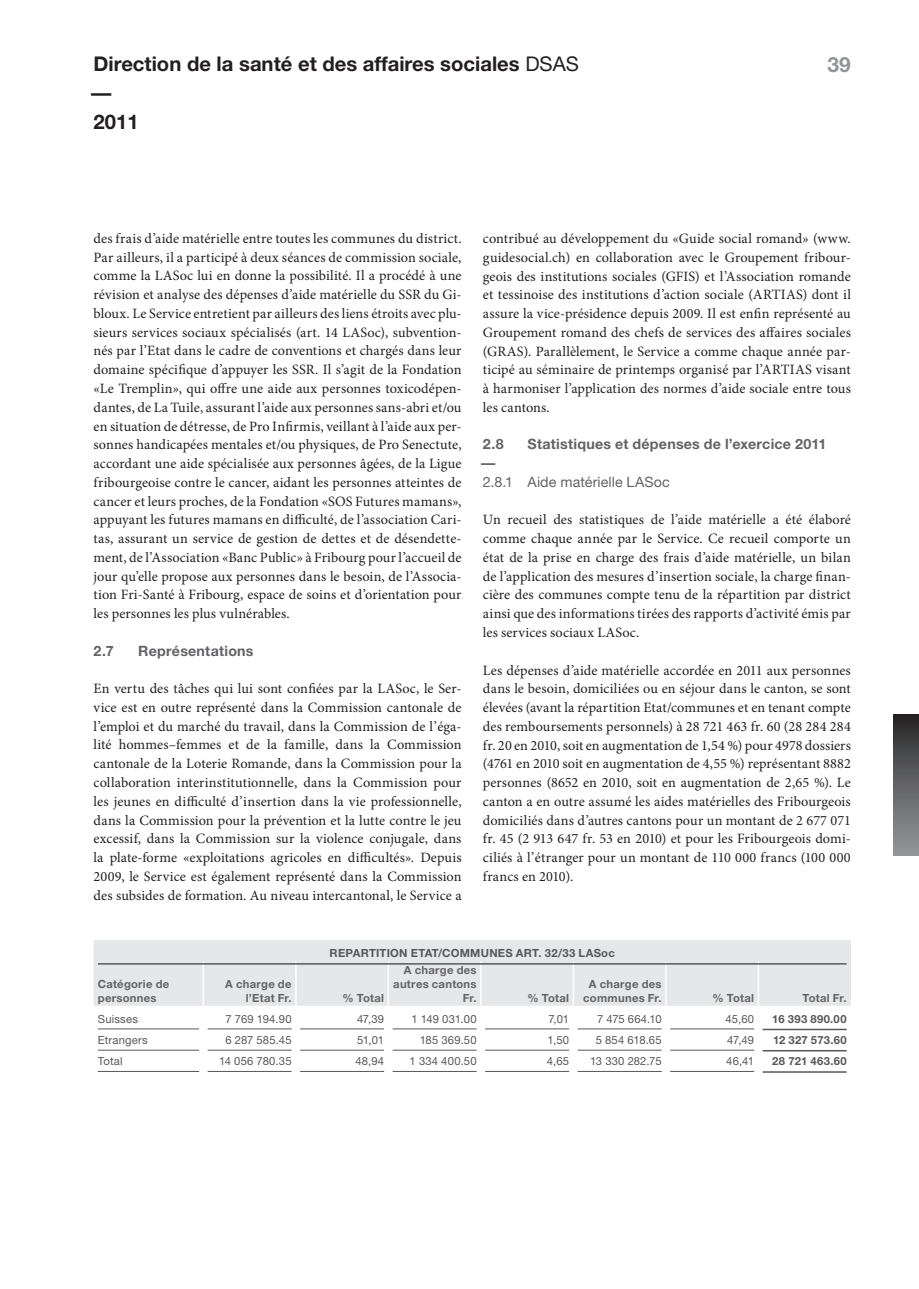
<style>
.page{position:relative;width:919px;height:1289px;background:#fff}
.page>*{position:absolute;margin:0;border:0;box-sizing:border-box;transform-origin:0 0}
.t1{font:700 21px "Helvetica Neue";color:#939598}
.t2{font:700 20.25px/28.7px "Helvetica Neue";color:#231f20}
.t3{font:14.25px/18.8px "Minion Pro";letter-spacing:.005em;color:#231f20;text-align:justify}
.t4{font:700 14.25px "Helvetica Neue";letter-spacing:.015em;color:#636366}
.t5{font:14.25px "Helvetica Neue";letter-spacing:.005em;color:#636366}
.t6{font:11.25px "Helvetica Neue";letter-spacing:.015em;color:#57585a}
.t7{font:700 11.25px/13.5px "Helvetica Neue";letter-spacing:.025em;color:#636366;text-align:right}
.t8{font:700 11.25px "Helvetica Neue";letter-spacing:.025em;color:#57585a}
.s1{font-weight:400}
</style>
<div class="page">
<div style="left:94px;top:940px;width:756px;height:65px;background:#e6e7e9"></div>
<hr style="left:202px;top:961px;width:2px;height:44px;background:#fff">
<hr style="left:295px;top:961px;width:1px;height:44px;background:#fff">
<hr style="left:387px;top:961px;width:2px;height:44px;background:#fff">
<hr style="left:480px;top:961px;width:1px;height:44px;background:#fff">
<hr style="left:572px;top:961px;width:2px;height:44px;background:#fff">
<hr style="left:665px;top:961px;width:1px;height:44px;background:#fff">
<hr style="left:757px;top:961px;width:2px;height:44px;background:#fff">
<hr style="left:98px;top:963px;width:748px;height:1px;background:#57585a">
<hr style="left:98px;top:1028px;width:101px;height:1px;background:#57585a">
<hr style="left:207px;top:1028px;width:84px;height:1px;background:#57585a">
<hr style="left:300px;top:1028px;width:84px;height:1px;background:#57585a">
<hr style="left:392px;top:1028px;width:84px;height:1px;background:#57585a">
<hr style="left:485px;top:1028px;width:84px;height:1px;background:#57585a">
<hr style="left:577px;top:1028px;width:84px;height:1px;background:#57585a">
<hr style="left:670px;top:1028px;width:84px;height:1px;background:#57585a">
<hr style="left:762px;top:1028px;width:84px;height:2px;background:#57585a">
<hr style="left:98px;top:1049px;width:101px;height:1px;background:#57585a">
<hr style="left:207px;top:1049px;width:84px;height:1px;background:#57585a">
<hr style="left:300px;top:1049px;width:84px;height:1px;background:#57585a">
<hr style="left:392px;top:1049px;width:84px;height:1px;background:#57585a">
<hr style="left:485px;top:1049px;width:84px;height:1px;background:#57585a">
<hr style="left:577px;top:1049px;width:84px;height:1px;background:#57585a">
<hr style="left:670px;top:1049px;width:84px;height:1px;background:#57585a">
<hr style="left:762px;top:1049px;width:84px;height:2px;background:#57585a">
<hr style="left:98px;top:1071px;width:101px;height:1px;background:#57585a">
<hr style="left:207px;top:1071px;width:84px;height:1px;background:#57585a">
<hr style="left:300px;top:1071px;width:84px;height:1px;background:#57585a">
<hr style="left:392px;top:1071px;width:84px;height:1px;background:#57585a">
<hr style="left:485px;top:1071px;width:84px;height:1px;background:#57585a">
<hr style="left:577px;top:1071px;width:84px;height:1px;background:#57585a">
<hr style="left:670px;top:1071px;width:84px;height:1px;background:#57585a">
<hr style="left:762px;top:1071px;width:84px;height:1px;background:#57585a">
<div style="left:893px;top:714px;width:25px;height:141px;background:linear-gradient(to bottom,#282728,#97999d)"></div>
<h2 class="t2" style="left:91px;top:49px;width:489px">Direction de la santé et des affaires sociales <span class="s1">DSAS </span>—<br>2011</h2>
<h1 class="t1" style="left:827px;top:51px;width:25px">39</h1>
<p class="t3" style="left:94px;top:229px;width:369px">des frais d’aide matérielle entre toutes les communes du district.<br>Par ailleurs, il a participé à deux séances de commission sociale, comme la LASoc lui en donne la possibilité. Il a procédé à une révision et analyse des dépenses d’aide matérielle du SSR du Gi&shy;bloux. Le Service entretient par ailleurs des liens étroits avec plu&shy;sieurs services sociaux spécialisés (art. 14 LASoc), subvention&shy;nés par l’Etat dans le cadre de conventions et chargés dans leur domaine spécifique d’appuyer les SSR. Il s’agit de la Fondation «Le Tremplin», qui offre une aide aux personnes toxicodépen&shy;dantes, de La Tuile, assurant l’aide aux personnes sans-abri et/ou en situation de détresse, de Pro Infirmis, veillant à l’aide aux per&shy;sonnes handicapées mentales et/ou physiques, de Pro Senectute, accordant une aide spécialisée aux personnes âgées, de la Ligue fribourgeoise contre le cancer, aidant les personnes atteintes de cancer et leurs proches, de la Fondation «SOS Futures mamans», appuyant les futures mamans en difficulté, de l’association Cari&shy;tas, assurant un service de gestion de dettes et de désendette&shy;ment, de l’Association «Banc Public» à Fribourg pour l’accueil de jour qu’elle propose aux personnes dans le besoin, de l’Associa&shy;tion Fri-Santé à Fribourg, espace de soins et d’orientation pour les personnes les plus vulnérables.</p>
<p class="t4" style="left:94px;top:641px;width:22px">2.7</p>
<p class="t4" style="left:138px;top:641px;width:117px">Représentations</p>
<p class="t3" style="left:94px;top:679px;width:369px">En vertu des tâches qui lui sont confiées par la LASoc, le Ser&shy;vice est en outre représenté dans la Commission cantonale de l’emploi et du marché du travail, dans la Commission de l’éga&shy;lité hommes–femmes et de la famille, dans la Commission cantonale de la Loterie Romande, dans la Commission pour la collaboration interinstitutionnelle, dans la Commission pour les jeunes en difficulté d’insertion dans la vie professionnelle, dans la Commission pour la prévention et la lutte contre le jeu excessif, dans la Commission sur la violence conjugale, dans la plate-forme «exploitations agricoles en difficultés». Depuis 2009, le Service est également représenté dans la Commission des subsides de formation. Au niveau intercantonal, le Service a</p>
<p class="t3" style="left:483px;top:229px;width:369px">contribué au développement du «Guide social romand» (www. guidesocial.ch) en collaboration avec le Groupement fribour&shy;geois des institutions sociales (GFIS) et l’Association romande et tessinoise des institutions d’action sociale (ARTIAS) dont il assure la vice-présidence depuis 2009. Il est enfin représenté au Groupement romand des chefs de services des affaires sociales (GRAS). Parallèlement, le Service a comme chaque année par&shy;ticipé au séminaire de printemps organisé par l’ARTIAS visant à harmoniser l’application des normes d’aide sociale entre tous les cantons.</p>
<p class="t4" style="left:483px;top:435px;width:22px">2.8</p>
<p class="t4" style="left:527px;top:435px;width:300px">Statistiques et dépenses de l’exercice 2011</p>
<p class="t4" style="left:481px;top:454px;width:16px">—</p>
<p class="t5" style="left:483px;top:473px;width:188px">2.8.1 Aide matérielle LASoc</p>
<p class="t3" style="left:483px;top:510px;width:369px">Un recueil des statistiques de l’aide matérielle a été élaboré comme chaque année par le Service. Ce recueil comporte un état de la prise en charge des frais d’aide matérielle, un bilan de l’application des mesures d’insertion sociale, la charge finan&shy;cière des communes compte tenu de la répartition par district ainsi que des informations tirées des rapports d’activité émis par les services sociaux LASoc.</p>
<p class="t3" style="left:483px;top:660px;width:369px">Les dépenses d’aide matérielle accordée en 2011 aux personnes dans le besoin, domiciliées ou en séjour dans le canton, se sont élevées (avant la répartition Etat/communes et en tenant compte des remboursements personnels) à 28 721 463 fr. 60 (28 284 284 fr. 20 en 2010, soit en augmentation de 1,54 %) pour 4978 dossiers (4761 en 2010 soit en augmentation de 4,55 %) représentant 8882 personnes (8652 en 2010, soit en augmentation de 2,65 %). Le canton a en outre assumé les aides matérielles des Fribourgeois domiciliés dans d’autres cantons pour un montant de 2 677 071 fr. 45 (2 913 647 fr. 53 en 2010) et pour les Fribourgeois domi&shy;ciliés à l’étranger pour un montant de 110 000 francs (100 000 francs en 2010).</p>
<p class="t7" style="left:98px;top:976px;width:73px;text-align:left">Catégorie de personnes</p>
<p class="t7" style="left:225px;top:976px;width:68px">A charge de l’Etat Fr.</p>
<p class="t8" style="left:329px;top:946px;width:287px">REPARTITION ETAT/COMMUNES ART. 32/33 LASoc</p>
<p class="t7" style="left:342px;top:990px;width:43px">% Total</p>
<p class="t7" style="left:393px;top:963px;width:85px">A charge des autres cantons<br>Fr.</p>
<p class="t7" style="left:527px;top:990px;width:43px">% Total</p>
<p class="t7" style="left:583px;top:976px;width:80px;text-align:center">A charge des communes Fr.</p>
<p class="t7" style="left:712px;top:990px;width:43px">% Total</p>
<p class="t7" style="left:802px;top:990px;width:46px">Total Fr.</p>
<p class="t6" style="left:98px;top:1012px;width:42px">Suisses</p>
<p class="t6" style="left:225px;top:1012px;width:68px">7 769 194.90</p>
<p class="t6" style="left:357px;top:1012px;width:29px">47,39</p>
<p class="t6" style="left:411px;top:1012px;width:67px">1 149 031.00</p>
<p class="t6" style="left:548px;top:1012px;width:22px">7,01</p>
<p class="t6" style="left:597px;top:1012px;width:66px">7 475 664.10</p>
<p class="t6" style="left:725px;top:1012px;width:30px">45,60</p>
<p class="t8" style="left:772px;top:1011px;width:76px">16 393 890.00</p>
<p class="t6" style="left:98px;top:1033px;width:51px">Etrangers</p>
<p class="t6" style="left:225px;top:1033px;width:68px">6 287 585.45</p>
<p class="t6" style="left:357px;top:1033px;width:29px">51,01</p>
<p class="t6" style="left:420px;top:1033px;width:58px">185 369.50</p>
<p class="t6" style="left:547px;top:1033px;width:23px">1,50</p>
<p class="t6" style="left:595px;top:1033px;width:67px">5 854 618.65</p>
<p class="t6" style="left:727px;top:1033px;width:28px">47,49</p>
<p class="t8" style="left:773px;top:1033px;width:75px">12 327 573.60</p>
<p class="t6" style="left:98px;top:1054px;width:26px">Total</p>
<p class="t6" style="left:219px;top:1054px;width:74px">14 056 780.35</p>
<p class="t6" style="left:355px;top:1054px;width:30px">48,94</p>
<p class="t6" style="left:409px;top:1054px;width:68px">1 334 400.50</p>
<p class="t6" style="left:547px;top:1054px;width:24px">4,65</p>
<p class="t6" style="left:590px;top:1054px;width:73px">13 330 282.75</p>
<p class="t6" style="left:726px;top:1054px;width:29px">46,41</p>
<p class="t8" style="left:772px;top:1054px;width:76px">28 721 463.60</p>
</div>
